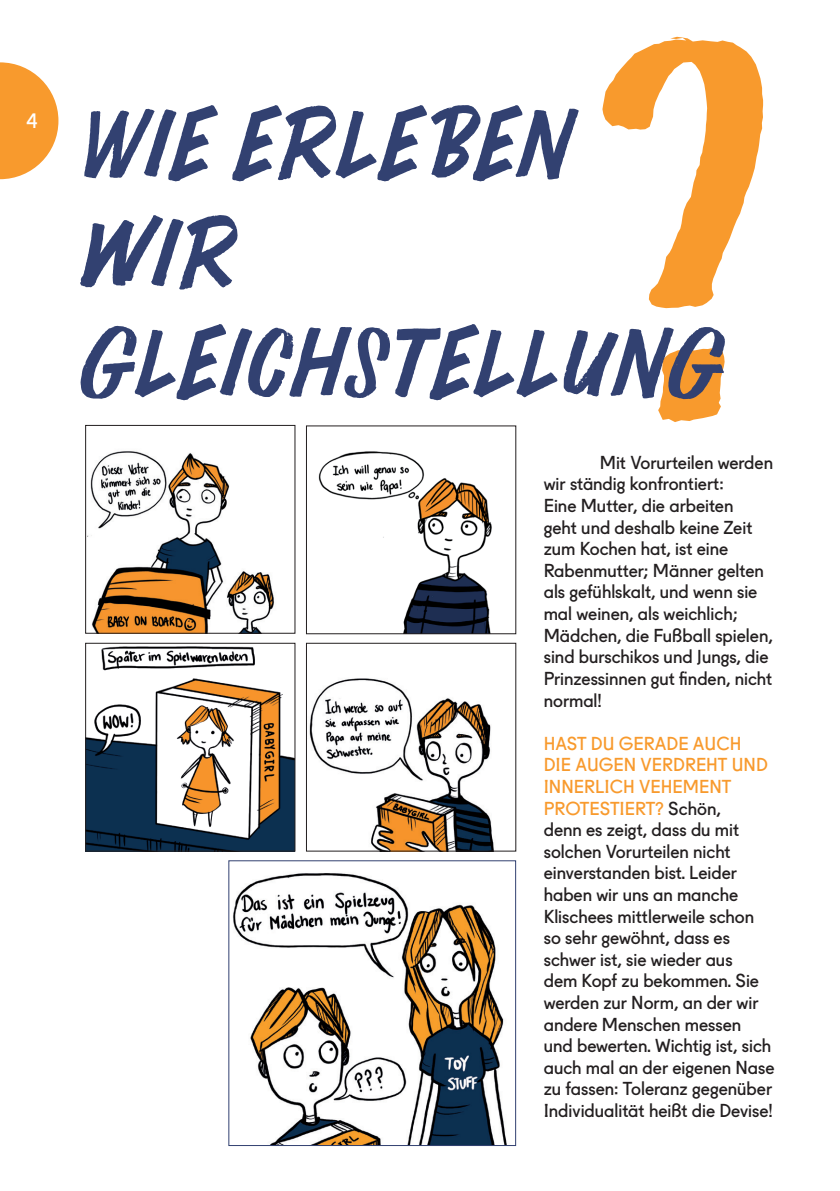
<style>
.page{position:relative;width:840px;height:1191px;background:#fff}
.page>*{position:absolute;margin:0;border:0;box-sizing:border-box;transform-origin:0 0}
.t1{font:91.2px/109.4px "Prachar";letter-spacing:-.02em;color:#324171}
.t2{font:20px "Fugue";color:#fff}
.t3{font:18px/21.6px "Fugue";color:#231f20}
.s1{color:#f89a2d}
</style>
<div class="page">
<svg style="left:0;top:62px;width:58px;height:117px"></svg>
<img style="left:87px;top:451px;width:187px;height:181px">
<div style="left:85px;top:425px;width:210px;height:209px;border:1px solid #231f20"></div>
<img style="left:318px;top:451px;width:174px;height:181px">
<div style="left:306px;top:425px;width:210px;height:209px;border:1px solid #231f20"></div>
<img style="left:309px;top:678px;width:185px;height:171px">
<div style="left:306px;top:643px;width:210px;height:208px;border:1px solid #231f20"></div>
<img style="left:87px;top:646px;width:206px;height:203px">
<div style="left:85px;top:643px;width:210px;height:208px;border:1px solid #231f20"></div>
<img style="left:233px;top:873px;width:274px;height:271px">
<div style="left:228px;top:860px;width:288px;height:286px;border:1px solid #324171"></div>
<p class="t2" style="left:27px;top:105px;width:12px">4</p>
<h1 class="t1" style="left:72px;top:86px;width:648px">WIE ERLEBEN<br>WIR<br>GLEICHSTELLUNG</h1>
<p class="t3" style="left:543px;top:450px;width:231px;text-indent:56px">Mit Vorurteilen werden wir ständig konfrontiert:<br>Eine Mutter, die arbeiten<br>geht und deshalb keine Zeit zum Kochen hat, ist eine<br>Rabenmutter; Männer gelten als gefühlskalt, und wenn sie mal weinen, als weichlich;<br>Mädchen, die Fußball spielen, sind burschikos und Jungs, die<br>Prinzessinnen gut finden, nicht normal!</p>
<p class="t3" style="left:543px;top:730px;width:232px"><span class="s1">HAST DU GERADE AUCH<br>DIE AUGEN VERDREHT UND<br>INNERLICH VEHEMENT<br>PROTESTIERT?</span> Schön,<br>denn es zeigt, dass du mit solchen Vorurteilen nicht einverstanden bist. Leider haben wir uns an manche<br>Klischees mittlerweile schon so sehr gewöhnt, dass es schwer ist, sie wieder aus<br>dem Kopf zu bekommen. Sie werden zur Norm, an der wir andere Menschen messen und bewerten. Wichtig ist, sich auch mal an der eigenen Nase zu fassen: Toleranz gegenüber<br>Individualität heißt die Devise!</p>
</div>
